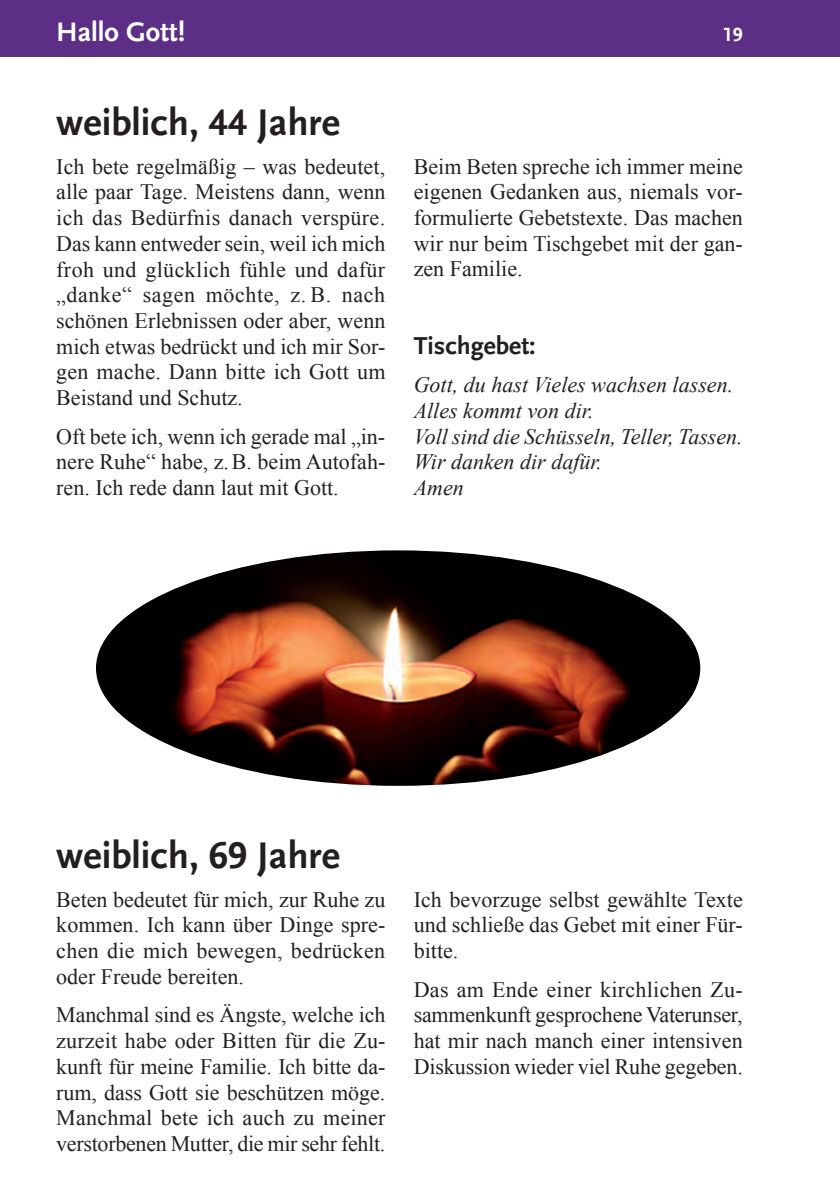
<style>
.page{position:relative;width:840px;height:1193px;background:#fff}
.page>*{position:absolute;margin:0;border:0;box-sizing:border-box;transform-origin:0 0}
.t1{font:700 39px "Scala Sans LF";color:#231f20}
.t2{font:700 28px "Scala Sans LF";color:#fff}
.t3{font:700 25.8px "Scala Sans LF";color:#231f20}
.t4{font:22px/25.6px "Times New Roman";color:#231f20;text-align:justify}
.t5{font:italic 22px/25.6px "Times New Roman";color:#231f20}
.t6{font:700 20px "Scala Sans LF";color:#fff}
</style>
<div class="page">
<div style="left:0;top:0;width:839px;height:57px;background:#5d2e86"></div>
<img style="left:96px;top:550px;width:604px;height:235px">
<p class="t2" style="left:56px;top:17px;width:130px">Hallo Gott!</p>
<p class="t6" style="left:722px;top:24px;width:21px">19</p>
<h1 class="t1" style="left:56px;top:101px;width:285px">weiblich, 44 Jahre</h1>
<p class="t4" style="left:56px;top:153px;width:330px">Ich bete regelmäßig – was bedeutet, alle paar Tage. Meistens dann, wenn ich das Bedürfnis danach verspüre.<br>Das kann entweder sein, weil ich mich froh und glücklich fühle und dafür „danke“ sagen möchte, z. B. nach schönen Erlebnissen oder aber, wenn mich etwas bedrückt und ich mir Sor&shy;gen mache. Dann bitte ich Gott um Beistand und Schutz.</p>
<p class="t4" style="left:56px;top:423px;width:330px">Oft bete ich, wenn ich gerade mal „in&shy;nere Ruhe“ habe, z.B. beim Autofah&shy;ren. Ich rede dann laut mit Gott.</p>
<p class="t4" style="left:413px;top:153px;width:330px">Beim Beten spreche ich immer meine eigenen Gedanken aus, niemals vor&shy;formulierte Gebetstexte. Das machen wir nur beim Tischgebet mit der gan&shy;zen Familie.</p>
<p class="t3" style="left:413px;top:331px;width:123px">Tischgebet:</p>
<p class="t5" style="left:413px;top:371px;width:330px">Gott, du hast Vieles wachsen lassen.<br>Alles kommt von dir.<br>Voll sind die Schüsseln, Teller, Tassen.<br>Wir danken dir dafür.<br>Amen</p>
<h1 class="t1" style="left:56px;top:834px;width:285px">weiblich, 69 Jahre</h1>
<p class="t4" style="left:56px;top:885px;width:330px">Beten bedeutet für mich, zur Ruhe zu kommen. Ich kann über Dinge spre&shy;chen die mich bewegen, bedrücken oder Freude bereiten.</p>
<p class="t4" style="left:56px;top:1001px;width:330px">Manchmal sind es Ängste, welche ich zurzeit habe oder Bitten für die Zu&shy;kunft für meine Familie. Ich bitte da&shy;rum, dass Gott sie beschützen möge.<br>Manchmal bete ich auch zu meiner verstorbenen Mutter, die mir sehr fehlt.</p>
<p class="t4" style="left:413px;top:885px;width:330px">Ich bevorzuge selbst gewählte Texte und schließe das Gebet mit einer Für&shy;bitte.</p>
<p class="t4" style="left:413px;top:975px;width:330px">Das am Ende einer kirchlichen Zu&shy;sammenkunft gesprochene Vaterunser, hat mir nach manch einer intensiven Diskussion wieder viel Ruhe gegeben.</p>
</div>
